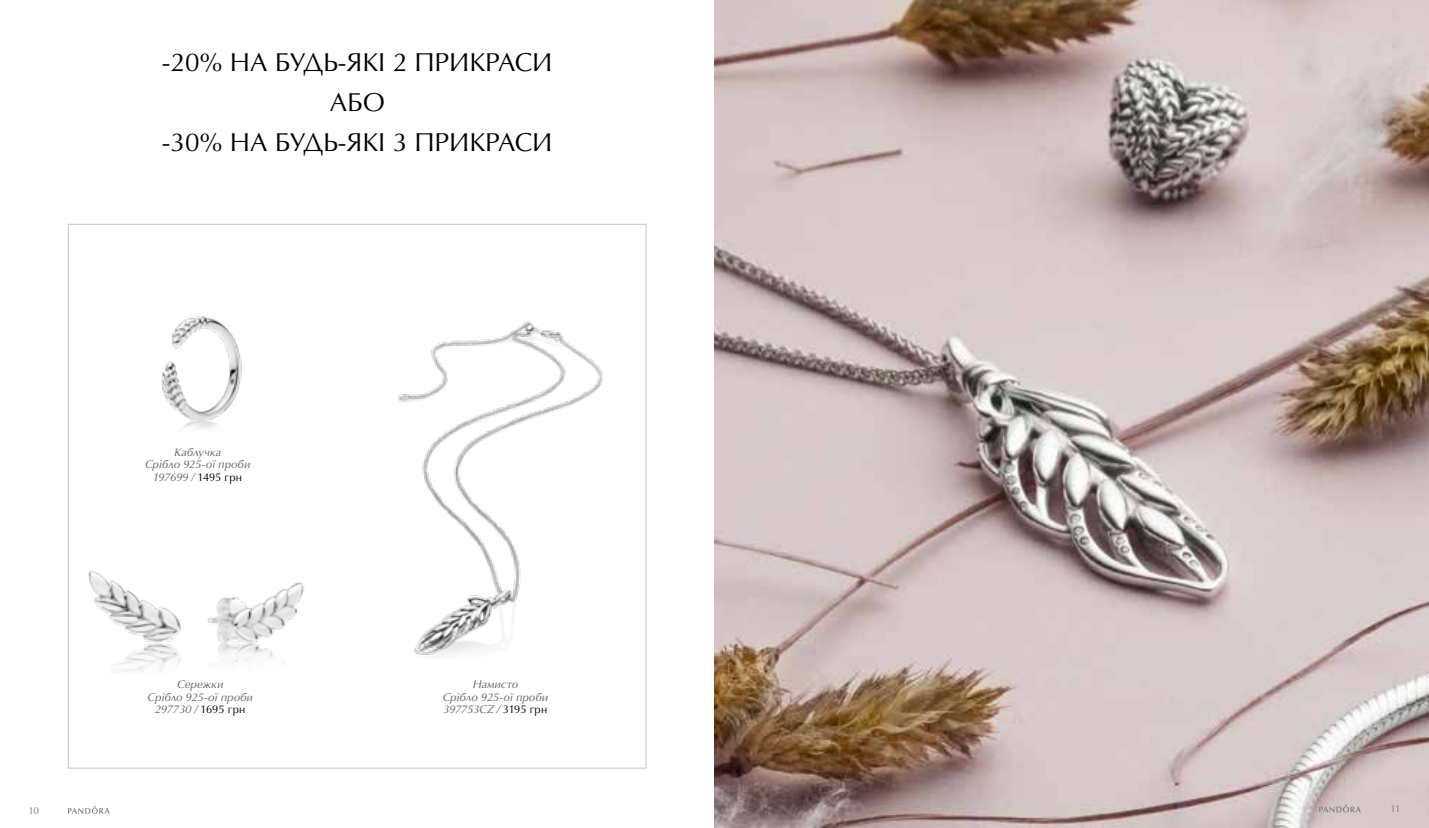
<style>
.page{position:relative;width:1429px;height:828px;background:#fff}
.page>*{position:absolute;margin:0;border:0;box-sizing:border-box;transform-origin:0 0}
.t1{font:26px/40px "Optima LTCYR";color:#000;text-align:center}
.t2{font:italic 11.2px/12.4px "Optima LTCYR";letter-spacing:.005em;color:#646363;text-align:center}
.t3{font:10px "Optima LTCYR";color:#7c7b7b}
.s1{font-style:normal;color:#000}
</style>
<div class="page">
<img style="left:161px;top:316px;width:81px;height:115px">
<img style="left:398px;top:321px;width:205px;height:336px">
<img style="left:88px;top:570px;width:216px;height:103px">
<img style="left:714px;top:0;width:715px;height:828px">
<svg style="left:68px;top:805px;width:42px;height:9px"></svg>
<svg style="left:1319px;top:804px;width:42px;height:8px"></svg>
<h1 class="t1" style="left:162px;top:42px;width:392px">-20% НА БУДЬ-ЯКІ 2 ПРИКРАСИ<br>АБО<br>-30% НА БУДЬ-ЯКІ 3 ПРИКРАСИ</h1>
<p class="t2" style="left:145px;top:446px;width:107px">Каблучка<br>Срібло 925-ої проби<br>197699 / <span class="s1">1495 грн</span></p>
<p class="t2" style="left:147px;top:678px;width:107px">Сережки<br>Срібло 925-ої проби<br>297730 / <span class="s1">1695 грн</span></p>
<p class="t2" style="left:442px;top:678px;width:107px">Намисто<br>Срібло 925-ої проби<br>397753CZ / <span class="s1">3195 грн</span></p>
<p class="t3" style="left:28px;top:804px;width:12px">10</p>
<p class="t3" style="left:1390px;top:802px;width:12px">11</p>
</div>
